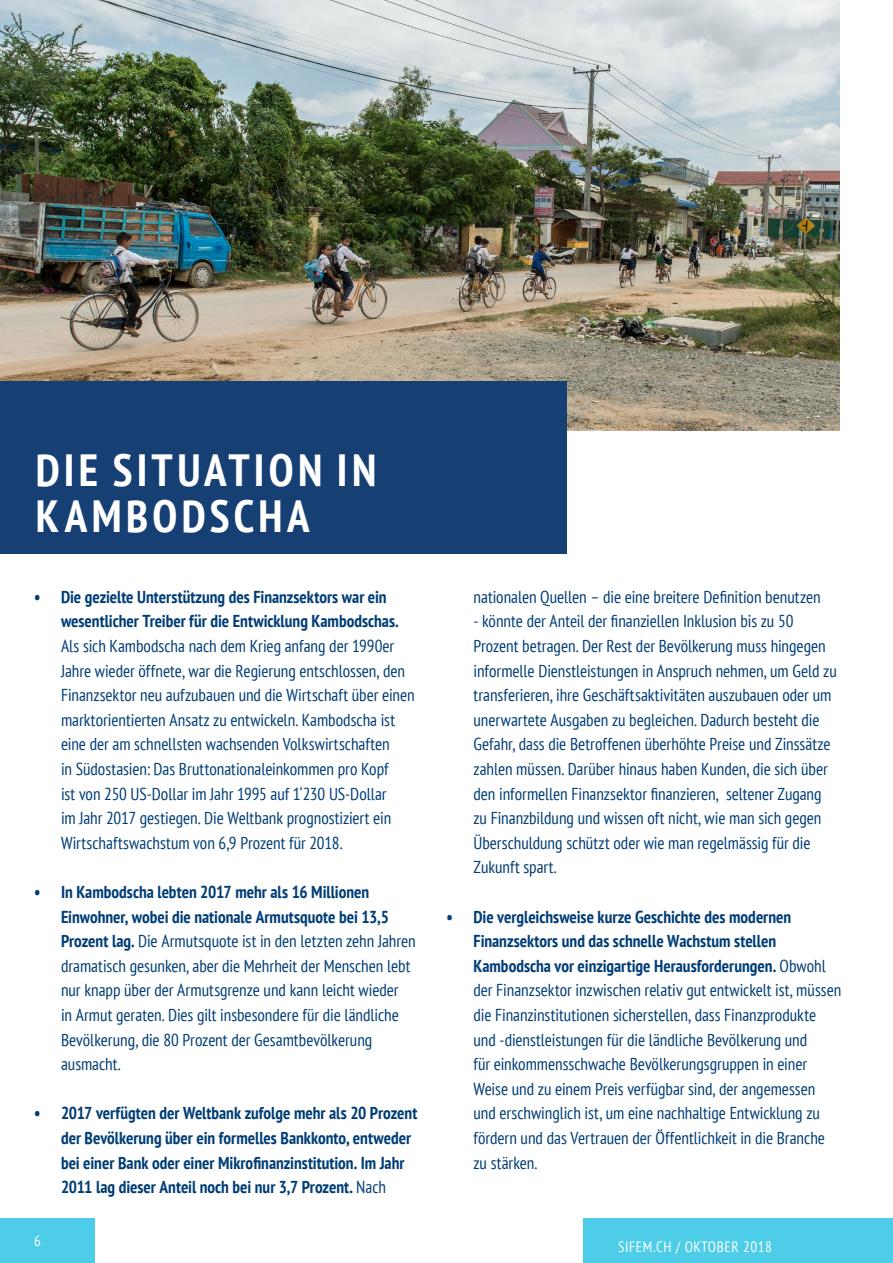
<style>
.page{position:relative;width:893px;height:1263px;background:#fff}
.page>*{position:absolute;margin:0;border:0;box-sizing:border-box;transform-origin:0 0}
.t1{font:700 condensed 45px/46.5px "PT Sans";letter-spacing:.095em;color:#fff}
.t2{font:condensed 17.25px/24.6px "PT Sans";color:#003d76}
.t3{font:700 condensed 17.25px/24.6px "PT Sans";color:#003d76}
.t4{font:condensed 15px "PT Sans";letter-spacing:.04em;color:#fff}
.s1{font-weight:700}
.s2{font-weight:400}
</style>
<div class="page">
<div style="left:0;top:1218px;width:95px;height:45px;background:#4dcde7"></div>
<img style="left:0;top:0;width:840px;height:430px">
<div style="left:0;top:381px;width:567px;height:173px;background:#163f74"></div>
<div style="left:584px;top:1218px;width:309px;height:45px;background:#4dcde7"></div>
<p class="t1" style="left:36px;top:446px;width:342px">DIE SITUATION IN<br>KAMBODSCHA</p>
<p class="t2" style="left:61px;top:584px;width:355px;text-indent:-27px"><span class="s1">• Die gezielte Unterstützung des Finanzsektors war ein wesentlicher Treiber für die Entwicklung Kambodschas.<br></span>Als sich Kambodscha nach dem Krieg anfang der 1990er Jahre wieder öffnete, war die Regierung entschlossen, den Finanzsektor neu aufzubauen und die Wirtschaft über einen marktorientierten Ansatz zu entwickeln. Kambodscha ist eine der am schnellsten wachsenden Volkswirtschaften<br>in Südostasien: Das Bruttonationaleinkommen pro Kopf<br>ist von 250 US-Dollar im Jahr 1995 auf 1‘230 US-Dollar<br>im Jahr 2017 gestiegen. Die Weltbank prognostiziert ein Wirtschaftswachstum von 6,9 Prozent für 2018.</p>
<p class="t2" style="left:61px;top:879px;width:356px;text-indent:-27px"><span class="s1">• In Kambodscha lebten 2017 mehr als 16 Millionen Einwohner, wobei die nationale Armutsquote bei 13,5<br>Prozent lag.</span> Die Armutsquote ist in den letzten zehn Jahren dramatisch gesunken, aber die Mehrheit der Menschen lebt nur knapp über der Armutsgrenze und kann leicht wieder<br>in Armut geraten. Dies gilt insbesondere für die ländliche Bevölkerung, die 80 Prozent der Gesamtbevölkerung ausmacht.</p>
<p class="t3" style="left:61px;top:1101px;width:358px;text-indent:-27px">• 2017 verfügten der Weltbank zufolge mehr als 20 Prozent der Bevölkerung über ein formelles Bankkonto, entweder bei einer Bank oder einer Mikrofinanzinstitution. Im Jahr 2011 lag dieser Anteil noch bei nur 3,7 Prozent. <span class="s2">Nach</span></p>
<p class="t4" style="left:34px;top:1231px;width:8px">6</p>
<p class="t2" style="left:473px;top:584px;width:349px">nationalen Quellen – die eine breitere Definition benutzen</p>
<p class="t2" style="left:473px;top:609px;width:365px">- könnte der Anteil der finanziellen Inklusion bis zu 50<br>Prozent betragen. Der Rest der Bevölkerung muss hingegen informelle Dienstleistungen in Anspruch nehmen, um Geld zu transferieren, ihre Geschäftsaktivitäten auszubauen oder um unerwartete Ausgaben zu begleichen. Dadurch besteht die Gefahr, dass die Betroffenen überhöhte Preise und Zinssätze zahlen müssen. Darüber hinaus haben Kunden, die sich über den informellen Finanzsektor finanzieren, seltener Zugang zu Finanzbildung und wissen oft nicht, wie man sich gegen Überschuldung schützt oder wie man regelmässig für die Zukunft spart.</p>
<p class="t2" style="left:473px;top:904px;width:369px;text-indent:-27px"><span class="s1">• Die vergleichsweise kurze Geschichte des modernen Finanzsektors und das schnelle Wachstum stellen Kambodscha vor einzigartige Herausforderungen.</span> Obwohl der Finanzsektor inzwischen relativ gut entwickelt ist, müssen die Finanzinstitutionen sicherstellen, dass Finanzprodukte und -dienstleistungen für die ländliche Bevölkerung und<br>für einkommensschwache Bevölkerungsgruppen in einer Weise und zu einem Preis verfügbar sind, der angemessen und erschwinglich ist, um eine nachhaltige Entwicklung zu fördern und das Vertrauen der Öffentlichkeit in die Branche zu stärken.</p>
<p class="t4" style="left:618px;top:1237px;width:155px">SIFEM.CH / OKTOBER 2018</p>
</div>
